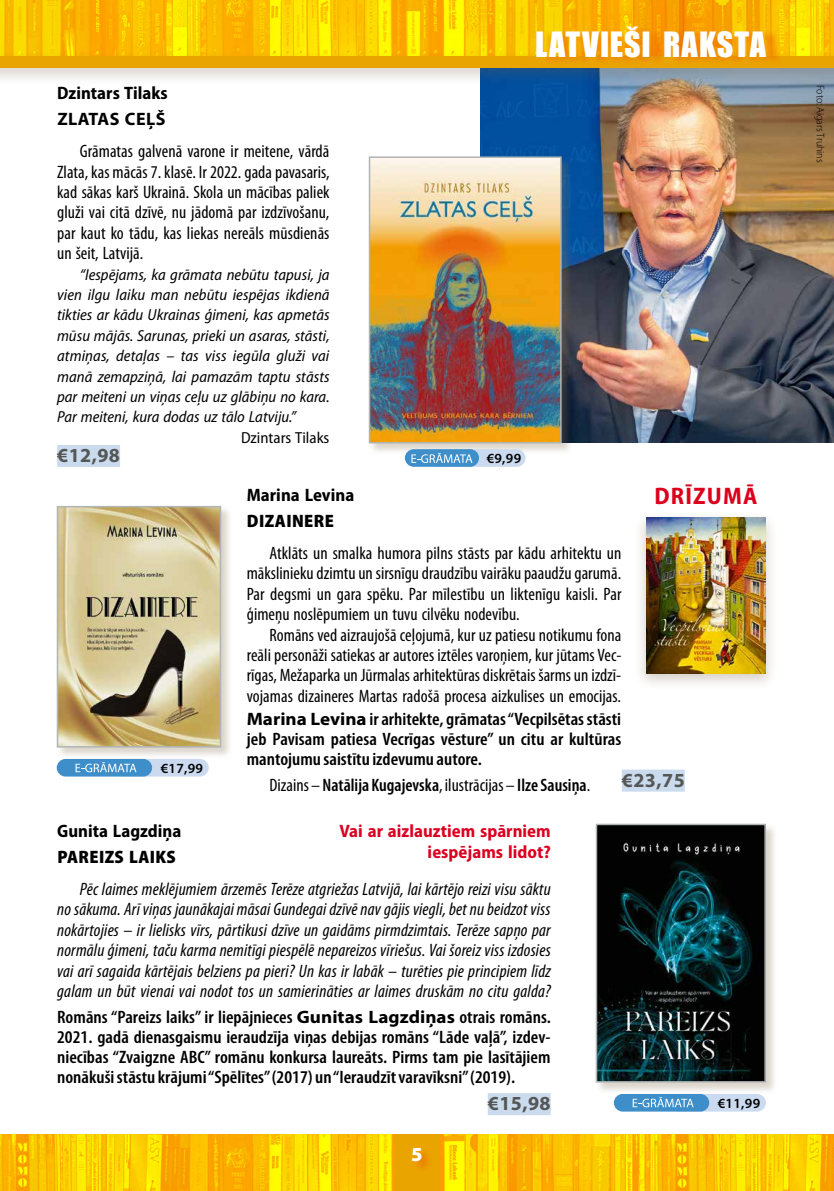
<style>
.page{position:relative;width:834px;height:1191px;background:#fff}
.page>*{position:absolute;margin:0;border:0;box-sizing:border-box;transform-origin:0 0}
.t1{font:32px "Impact";letter-spacing:.03em;color:#fff}
.t2{font:700 semi-condensed 24px "Myriad Pro";letter-spacing:.05em;color:#dd001d}
.t3{font:700 20px "Myriad Pro";letter-spacing:.02em;color:#555756}
.t4{font:900 20px "Myriad Pro";color:#fff}
.t5{font:condensed 18px/20.4px "Myriad Pro";letter-spacing:.005em;color:#000;text-align:justify}
.t6{font:italic condensed 18px/20.4px "Myriad Pro";letter-spacing:.015em;color:#000;text-align:justify}
.t7{font:600 condensed 18px/20px "Myriad Pro";color:#000;text-align:justify;scale:1.06 1}
.t8{font:600 condensed 18px "Myriad Pro";color:#000}
.t9{font:700 semi-condensed 18px "Myriad Pro";color:#000}
.t10{font:700 semi-condensed 18px/20.4px "Myriad Pro";color:#dc0020;text-align:right}
.t11{font:900 semi-condensed 18px "Myriad Pro";letter-spacing:.02em;color:#000}
.t12{font:700 18px "Myriad Pro";letter-spacing:.02em;color:#000}
.t13{font:italic semi-condensed 16px/20.4px "Myriad Pro";color:#000;text-align:justify}
.t14{font:semi-condensed 16px "Myriad Pro";color:#000}
.t15{font:600 14px "Myriad Pro";letter-spacing:.02em;color:#000}
.t16{font:300 semi-condensed 11px "Myriad Pro";color:#000}
.s1{font-weight:700;font-stretch:normal}
.s2{font-weight:400}
</style>
<div class="page">
<div style="left:634px;top:511px;width:144px;height:180px;background:#70573f;opacity:.3"></div>
<img style="left:646px;top:517px;width:119px;height:156px">
<img style="left:481px;top:86px;width:352px;height:357px">
<svg style="left:0;top:1134px;width:833px;height:57px;background:#fbc700"></svg>
<div style="left:394px;top:1134px;width:45px;height:57px;background:#eaa400"></div>
<div style="left:412px;top:1148px;width:21px;height:24px;background:#ed6300;opacity:.7"></div>
<svg style="left:0;top:0;width:833px;height:50px;background:#fbc900"></svg>
<svg style="left:633px;top:0;width:46px;height:24px"></svg>
<svg style="left:679px;top:0;width:91px;height:24px;background:#f7aa00"></svg>
<div style="left:0;top:50px;width:833px;height:36px;background:#715741;opacity:.3"></div>
<div style="left:0;top:57px;width:833px;height:11px;background:#eaa400"></div>
<div style="left:595px;top:823px;width:182px;height:271px;background:#877352;opacity:.3"></div>
<img style="left:598px;top:826px;width:164px;height:253px">
<div style="left:595px;top:823px;width:170px;height:259px;border:2px solid #b1b4b4"></div>
<div style="left:368px;top:156px;width:205px;height:299px;background:#877352;opacity:.3"></div>
<img style="left:372px;top:159px;width:186px;height:281px">
<div style="left:369px;top:156px;width:192px;height:287px;border:2px solid #b1b4b4"></div>
<div style="left:56px;top:505px;width:176px;height:254px;background:#877352;opacity:.3"></div>
<img style="left:60px;top:509px;width:158px;height:235px">
<div style="left:57px;top:506px;width:164px;height:241px;border:2px solid #b1b4b4"></div>
<div style="left:670px;top:1094px;width:95px;height:17px;background:#cbdaef;border-radius:9px"></div>
<div style="left:613px;top:1094px;width:96px;height:17px;background:#3e8fc9;border-radius:9px"></div>
<svg style="left:632px;top:1097px;width:61px;height:10px"></svg>
<div style="left:487px;top:1093px;width:63px;height:22px;background:#cadbee"></div>
<div style="left:541px;top:24px;width:241px;height:42px;background:#ed6300;opacity:.5"></div>
<div style="left:57px;top:445px;width:63px;height:22px;background:#cadbee"></div>
<div style="left:113px;top:759px;width:96px;height:17px;background:#cbdaef;border-radius:9px"></div>
<div style="left:57px;top:759px;width:95px;height:17px;background:#3e8fc9;border-radius:9px"></div>
<svg style="left:75px;top:762px;width:61px;height:10px"></svg>
<div style="left:621px;top:769px;width:63px;height:22px;background:#cadbee"></div>
<div style="left:430px;top:449px;width:95px;height:18px;background:#cbdaef;border-radius:9px"></div>
<svg style="left:405px;top:449px;width:74px;height:18px"></svg>
<p class="t9" style="left:57px;top:83px;width:112px">Dzintars Tilaks</p>
<p class="t12" style="left:57px;top:109px;width:110px">ZLATAS CEĻŠ</p>
<p class="t5" style="left:57px;top:141px;width:274px;text-indent:23px">Grāmatas galvenā varone ir meitene, vārdā Zlata, kas mācās 7. klasē. Ir 2022. gada pavasaris, kad sākas karš Ukrainā. Skola un mācības paliek gluži vai citā dzīvē, nu jādomā par izdzīvošanu, par kaut ko tādu, kas liekas nereāls mūsdienās un šeit, Latvijā.</p>
<p class="t13" style="left:57px;top:264px;width:274px;text-indent:23px">“Iespējams, ka grāmata nebūtu tapusi, ja vien ilgu laiku man nebūtu iespējas ikdienā tikties ar kādu Ukrainas ģimeni, kas apmetās mūsu mājās. Sarunas, prieki un asaras, stāsti, atmiņas, detaļas – tas viss iegūla gluži vai manā zemapziņā, lai pamazām taptu stāsts par meiteni un viņas ceļu uz glābiņu no kara.<br>Par meiteni, kura dodas uz tālo Latviju.”</p>
<p class="t14" style="left:241px;top:429px;width:90px">Dzintars Tilaks</p>
<p class="t3" style="left:57px;top:444px;width:64px">€12,98</p>
<h1 class="t1" style="left:535px;top:19px;width:232px">LATVIEŠI RAKSTA</h1>
<p class="t15" style="left:486px;top:450px;width:36px">€9,99</p>
<p class="t15" style="left:161px;top:760px;width:44px">€17,99</p>
<h2 class="t2" style="left:654px;top:483px;width:105px">DRĪZUMĀ</h2>
<p class="t9" style="left:247px;top:485px;width:109px">Marina Levina</p>
<p class="t11" style="left:247px;top:511px;width:88px">DIZAINERE</p>
<p class="t5" style="left:247px;top:543px;width:376px;text-indent:23px">Atklāts un smalka humora pilns stāsts par kādu arhitektu un mākslinieku dzimtu un sirsnīgu draudzību vairāku paaudžu garumā.<br>Par degsmi un gara spēku. Par mīlestību un liktenīgu kaisli. Par ģimeņu noslēpumiem un tuvu cilvēku nodevību.</p>
<p class="t5" style="left:247px;top:625px;width:376px;text-indent:23px">Romāns ved aizraujošā ceļojumā, kur uz patiesu notikumu fona reāli personāži satiekas ar autores iztēles varoņiem, kur jūtams Vec&shy;rīgas, Mežaparka un Jūrmalas arhitektūras diskrētais šarms un izdzī&shy;vojamas dizaineres Martas radošā procesa aizkulises un emocijas.</p>
<p class="t7" style="left:247px;top:709px;width:355px"><span class="s1">Marina Levina</span> ir arhitekte, grāmatas “Vecpilsētas stāsti jeb Pavisam patiesa Vecrīgas vēsture” un citu ar kultūras mantojumu saistītu izdevumu autore.</p>
<p class="t8" style="left:269px;top:775px;width:322px"><span class="s2">Dizains –</span> Natālija Kugajevska<span class="s2">, ilustrācijas –</span> Ilze Sausiņa<span class="s2">.</span></p>
<p class="t3" style="left:621px;top:768px;width:64px">€23,75</p>
<p class="t9" style="left:57px;top:821px;width:126px">Gunita Lagzdiņa</p>
<p class="t11" style="left:57px;top:847px;width:120px">PAREIZS LAIKS</p>
<p class="t6" style="left:57px;top:879px;width:495px;text-indent:23px">Pēc laimes meklējumiem ārzemēs Terēze atgriežas Latvijā, lai kārtējo reizi visu sāktu no sākuma. Arī viņas jaunākajai māsai Gundegai dzīvē nav gājis viegli, bet nu beidzot viss nokārtojies – ir lielisks vīrs, pārtikusi dzīve un gaidāms pirmdzimtais. Terēze sapņo par normālu ģimeni, taču karma nemitīgi piespēlē nepareizos vīriešus. Vai šoreiz viss izdosies vai arī sagaida kārtējais belziens pa pieri? Un kas ir labāk – turēties pie principiem līdz galam un būt vienai vai nodot tos un samierināties ar laimes druskām no citu galda?</p>
<p class="t7" style="left:57px;top:1007px;width:467px">Romāns “Pareizs laiks” ir liepājnieces <span class="s1">Gunitas Lagzdiņas</span> otrais romāns.<br>2021. gadā dienasgaismu ieraudzīja viņas debijas romāns “Lāde vaļā”, izdev&shy;niecības “Zvaigzne ABC” romānu konkursa laureāts. Pirms tam pie lasītājiem nonākuši stāstu krājumi “Spēlītes” (2017) un “Ieraudzīt varavīksni” (2019).</p>
<p class="t10" style="left:339px;top:821px;width:213px">Vai ar aizlauztiem spārniem iespējams lidot?</p>
<p class="t4" style="left:411px;top:1143px;width:13px">5</p>
<p class="t3" style="left:487px;top:1092px;width:64px">€15,98</p>
<p class="t15" style="left:717px;top:1095px;width:44px">€11,99</p>
<p class="t16" style="left:826px;top:85px;width:79px;rotate:90deg">Foto: Aigars Truhins</p>
</div>
